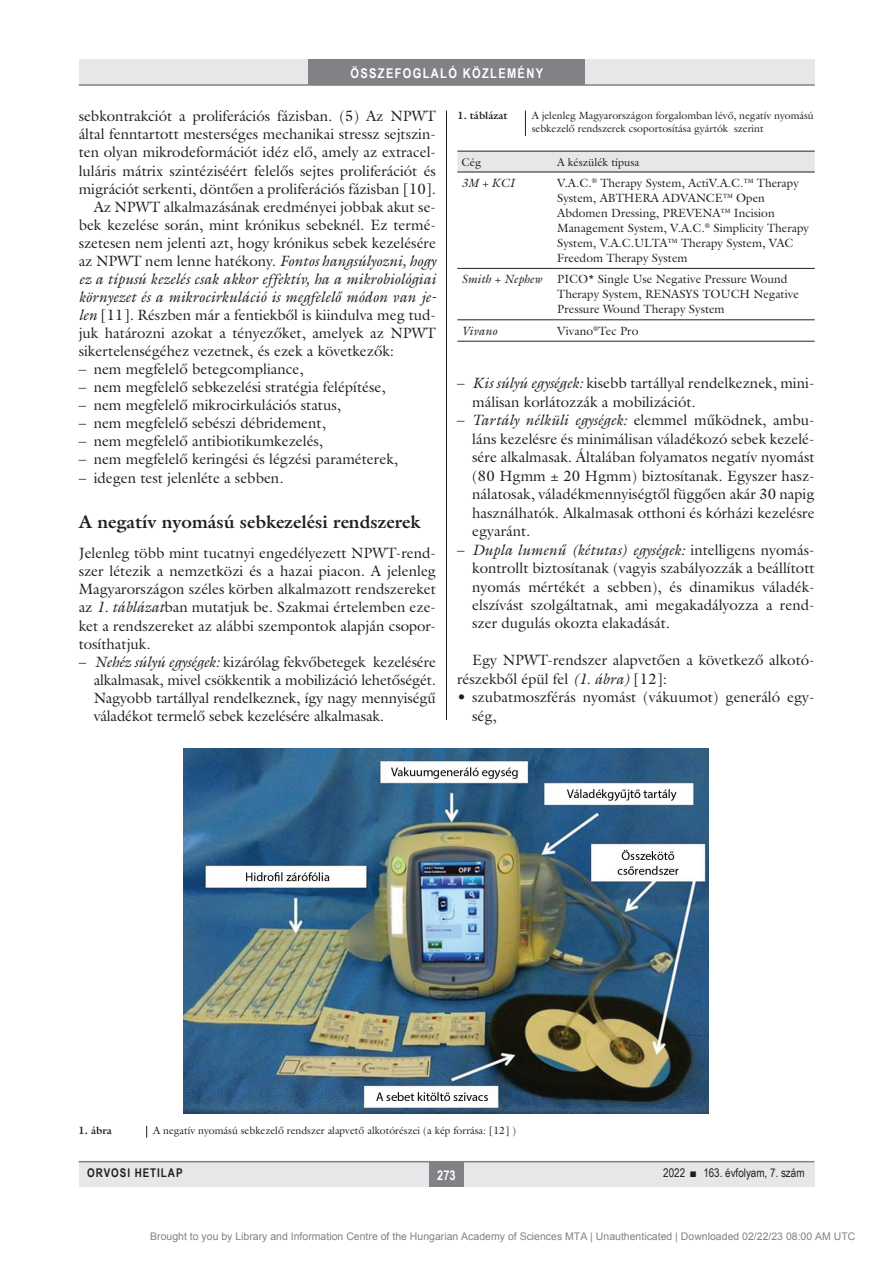
<style>
.page{position:relative;width:893px;height:1263px;background:#fff}
.page>*{position:absolute;margin:0;border:0;box-sizing:border-box;transform-origin:0 0}
.alcimbold{font:700 18px "Galliard Reg";color:#231f20}
.Body_tompa{font:15px/18.5px "Galliard Reg";color:#231f20;text-align:justify}
.Body_Text{font:15px/18px "Galliard Reg";color:#231f20;text-align:justify}
.rovatcim_jo{font:700 13.5px "Arial Narrow";letter-spacing:.1em;color:#fff}
.oldalszam{font:700 13.5px "Arial Narrow";color:#fff}
.tabla{font:12px/15px "Galliard Reg";color:#231f20}
.pagina{font:12px "Arial Narrow";color:#231f20}
.tabla-2{font:italic 12px "Galliard Reg";color:#231f20}
.pagina-2{font:700 12px "Arial Narrow";letter-spacing:.08em;color:#231f20}
.tablafej{font:11.25px "Galliard Reg";color:#231f20}
.kepalairas2{font:10.5px/13.5px "Galliard Reg";color:#231f20}
.t1{font:10.5px "Arial";color:rgb(0 0 0/.5)}
.kepalairas1{font:700 10.5px "Galliard Reg";color:#231f20}
.s1{font-style:italic}
</style>
<div class="page">
<div style="left:79px;top:1161px;width:735px;height:25px;background:#e6e7e9"></div>
<div style="left:429px;top:1161px;width:34px;height:25px;background:#808285"></div>
<hr style="left:79px;top:1161px;width:735px;height:1px;background:#808285">
<div style="left:79px;top:60px;width:735px;height:25px;background:#e6e7e9"></div>
<div style="left:308px;top:60px;width:277px;height:25px;background:#808285"></div>
<hr style="left:79px;top:84px;width:736px;height:2px;background:#808285">
<hr style="left:446px;top:111px;width:1px;height:1026px;background:#231f20">
<div style="left:79px;top:721px;width:735px;height:405px;background:#fff"></div>
<img style="left:184px;top:748px;width:525px;height:366px">
<svg style="left:525px;top:111px;width:1px;height:25px"></svg>
<div style="left:457px;top:152px;width:358px;height:20px;background:#e6e7e9"></div>
<hr style="left:457px;top:268px;width:96px;height:1px;background:#231f20">
<hr style="left:553px;top:268px;width:262px;height:1px;background:#231f20">
<hr style="left:457px;top:319px;width:96px;height:1px;background:#231f20">
<hr style="left:553px;top:319px;width:262px;height:1px;background:#231f20">
<hr style="left:457px;top:341px;width:96px;height:1px;background:#231f20">
<hr style="left:553px;top:341px;width:262px;height:1px;background:#231f20">
<hr style="left:457px;top:151px;width:96px;height:1px;background:#231f20">
<hr style="left:553px;top:151px;width:262px;height:1px;background:#231f20">
<hr style="left:457px;top:172px;width:96px;height:1px;background:#231f20">
<hr style="left:553px;top:172px;width:262px;height:1px;background:#231f20">
<div style="left:79px;top:1126px;width:735px;height:12px;background:#fff"></div>
<svg style="left:146px;top:1126px;width:1px;height:12px"></svg>
<p class="rovatcim_jo" style="left:350px;top:63px;width:194px">ÖSSZEFOGLALÓ KÖZLEMÉNY</p>
<p class="Body_Text" style="left:79px;top:107px;width:359px">sebkontrakciót a proliferációs fázisban. (5) Az NPWT által fenntartott mesterséges mechanikai stressz sejtszin&shy;ten olyan mikrodeformációt idéz elő, amely az extracel&shy;luláris mátrix szintéziséért felelős sejtes proliferációt és migrációt serkenti, döntően a proliferációs fázisban [10].</p>
<p class="Body_Text" style="left:79px;top:197px;width:359px;text-indent:15px">Az NPWT alkalmazásának eredményei jobbak akut se&shy;bek kezelése során, mint krónikus sebeknél. Ez termé&shy;szetesen nem jelenti azt, hogy krónikus sebek kezelésére az NPWT nem lenne hatékony. <span class="s1">Fontos hangsúlyozni, hogy ez a típusú kezelés csak akkor effektív, ha a mikrobiológiai környezet és a mikrocirkuláció is megfelelő módon van je&shy;len</span> [11]. Részben már a fentiekből is kiindulva meg tud&shy;juk határozni azokat a tényezőket, amelyek az NPWT sikertelenségéhez vezetnek, és ezek a következők:</p>
<p class="Body_tompa" style="left:79px;top:360px;width:227px">– nem megfelelő betegcompliance,</p>
<p class="Body_tompa" style="left:79px;top:378px;width:308px">– nem megfelelő sebkezelési stratégia felépítése,</p>
<p class="Body_tompa" style="left:79px;top:396px;width:264px">– nem megfelelő mikrocirkulációs status,</p>
<p class="Body_tompa" style="left:79px;top:414px;width:249px">– nem megfelelő sebészi débridement,</p>
<p class="Body_tompa" style="left:79px;top:432px;width:246px">– nem megfelelő antibiotikumkezelés,</p>
<p class="Body_tompa" style="left:79px;top:450px;width:321px">– nem megfelelő keringési és légzési paraméterek,</p>
<p class="Body_tompa" style="left:79px;top:468px;width:206px">– idegen test jelenléte a sebben.</p>
<p class="alcimbold" style="left:79px;top:510px;width:343px">A negatív nyomású sebkezelési rendszerek</p>
<p class="Body_tompa" style="left:79px;top:544px;width:359px;line-height:18px">Jelenleg több mint tucatnyi engedélyezett NPWT-rend&shy;szer létezik a nemzetközi és a hazai piacon. A jelenleg Magyarországon széles körben alkalmazott rendszereket az <span class="s1">1. táblázat</span>ban mutatjuk be. Szakmai értelemben eze&shy;ket a rendszereket az alábbi szempontok alapján csopor&shy;tosíthatjuk.</p>
<p class="Body_tompa" style="left:94px;top:652px;width:344px;line-height:18px;text-indent:-15px">– <span class="s1">Nehéz súlyú egységek:</span> kizárólag fekvőbetegek kezelésére alkalmasak, mivel csökkentik a mobilizáció lehetőségét.<br>Nagyobb tartállyal rendelkeznek, így nagy mennyiségű váladékot termelő sebek kezelésére alkalmasak.</p>
<p class="kepalairas1" style="left:457px;top:109px;width:52px">1. táblázat</p>
<p class="kepalairas2" style="left:532px;top:109px;width:284px">A jelenleg Magyarországon forgalomban lévő, negatív nyomású sebkezelő rendszerek csoportosítása gyártók szerint</p>
<p class="tablafej" style="left:462px;top:155px;width:21px">Cég</p>
<p class="tablafej" style="left:557px;top:155px;width:84px">A készülék típusa</p>
<p class="tabla-2" style="left:462px;top:175px;width:54px">3M + KCI</p>
<p class="tabla" style="left:557px;top:175px;width:253px">V.A.C.<sup>®</sup> Therapy System, ActiV.A.C.™ Therapy System, ABTHERA ADVANCE™ Open Abdomen Dressing, PREVENA™ Incision Management System, V.A.C.<sup>®</sup> Simplicity Therapy System, V.A.C.ULTA™ Therapy System, VAC Freedom Therapy System</p>
<p class="tabla-2" style="left:462px;top:272px;width:82px">Smith + Nephew</p>
<p class="tabla" style="left:557px;top:272px;width:243px">PICO* Single Use Negative Pressure Wound<br>Therapy System, RENASYS TOUCH Negative<br>Pressure Wound Therapy System</p>
<p class="tabla-2" style="left:462px;top:323px;width:37px">Vivano</p>
<p class="tabla" style="left:557px;top:323px;width:83px">Vivano<sup>®</sup>Tec Pro</p>
<p class="Body_tompa" style="left:472px;top:374px;width:344px;text-indent:-15px">– <span class="s1">Kis súlyú egységek:</span> kisebb tartállyal rendelkeznek, mini&shy;málisan korlátozzák a mobilizációt.</p>
<p class="Body_tompa" style="left:472px;top:411px;width:344px;text-indent:-15px">– <span class="s1">Tartály nélküli egységek:</span> elemmel működnek, ambu&shy;láns kezelésre és minimálisan váladékozó sebek kezelé&shy;sére alkalmasak. Általában folyamatos negatív nyomást (80 Hgmm ± 20 Hgmm) biztosítanak. Egyszer hasz&shy;nálatosak, váladékmennyiségtől függően akár 30 napig használhatók. Alkalmasak otthoni és kórházi kezelésre egyaránt.</p>
<p class="Body_tompa" style="left:472px;top:540px;width:344px;text-align:left;text-indent:-15px">– <span class="s1">Dupla lumenű (kétutas) egységek:</span> intelligens nyomás&shy;kontrollt biztosítanak (vagyis szabályozzák a beállított nyomás mértékét a sebben), és dinamikus váladék&shy;elszívást szolgáltatnak, ami megakadályozza a rend&shy;szer dugulás okozta elakadását.</p>
<p class="Body_Text" style="left:457px;top:651px;width:359px;line-height:18.5px;text-indent:15px">Egy NPWT-rendszer alapvetően a következő alkotó&shy;részekből épül fel <span class="s1">(1. ábra)</span> [12]:</p>
<p class="Body_tompa" style="left:472px;top:688px;width:344px;text-indent:-15px">• szubatmoszférás nyomást (vákuumot) generáló egy&shy;ség,</p>
<p class="kepalairas1" style="left:79px;top:1124px;width:35px">1. ábra</p>
<p class="kepalairas2" style="left:153px;top:1124px;width:365px">A negatív nyomású sebkezelő rendszer alapvető alkotórészei (a kép forrása: [12] )</p>
<p class="pagina-2" style="left:87px;top:1164px;width:97px">ORVOSI HETILAP</p>
<p class="oldalszam" style="left:437px;top:1165px;width:20px">273</p>
<p class="pagina" style="left:663px;top:1164px;width:143px">2022 ■ 163. évfolyam, 7. szám</p>
<p class="t1" style="left:150px;top:1231px;width:707px">Brought to you by Library and Information Centre of the Hungarian Academy of Sciences MTA | Unauthenticated | Downloaded 02/22/23 08:00 AM UTC</p>
</div>
